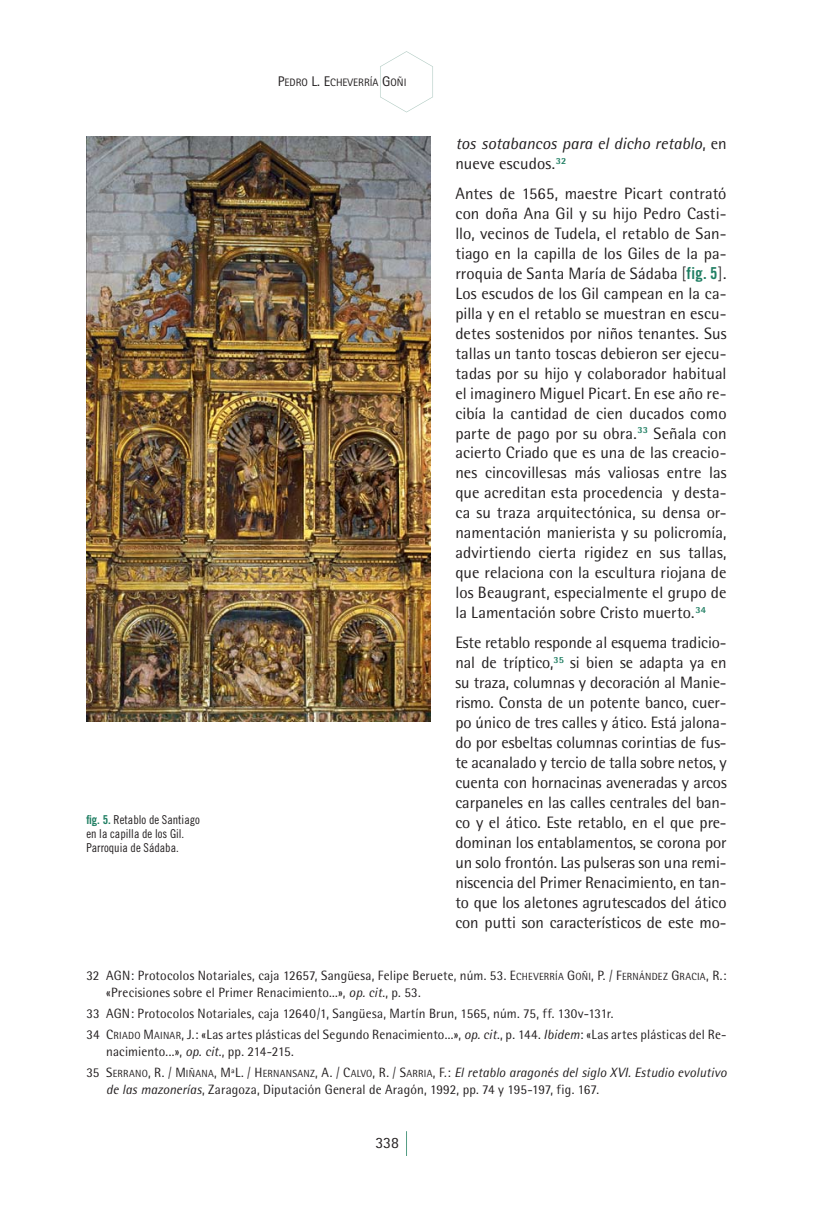
<style>
.page{position:relative;width:818px;height:1230px;background:#fff}
.page>*{position:absolute;margin:0;border:0;box-sizing:border-box;transform-origin:0 0}
.t1{font:16.45px/19.9px "Rotis Semi Sans";letter-spacing:-.005em;color:#231f20;text-align:justify}
.t2{font:italic 16.45px/20.5px "Rotis Semi Sans";color:#231f20}
.t3{font:15.75px "Rotis Sans Serif";color:#231f20}
.t4{font:13.47px/17px "Rotis Semi Sans";letter-spacing:.01em;color:#231f20}
.t5{font:italic 13.47px/21px "Rotis Semi Sans";letter-spacing:.01em;color:#231f20}
.t6{font:12.25px/14px "Trade Gothic Cond Eighteen";color:#231f20}
.t7{font:10.85px "Rotis Sans Serif";color:#231f20}
.s1{font-size:14px}
.s2{font-style:normal}
.s3{font-weight:300}
.s4{font-family:"Trade Gothic Bold Cond Twenty";color:#1f7e62}
.s5{font-style:inherit}
.s6{font-size:10.33px}
.s7{font-style:italic}
.s8{font-style:normal;font-size:10.33px}
.s9{font-weight:300;font-style:normal}
</style>
<div class="page">
<svg style="left:380px;top:51px;width:53px;height:61px"></svg>
<svg style="left:406px;top:1131px;width:1px;height:24px"></svg>
<img style="left:86px;top:136px;width:344px;height:585px">
<p class="t7" style="left:278px;top:79px;width:130px"><span class="s1">P</span>EDRO <span class="s1">L. E</span>CHEVERRÍA <span class="s1">G</span>OÑI</p>
<p class="t2" style="left:455px;top:134px;width:273px">tos sotabancos para el dicho retablo<span class="s2">, en nueve escudos.</span><sup>32</sup></p>
<p class="t1" style="left:455px;top:185px;width:273px">Antes de 1565, maestre Picart contrató con doña Ana Gil y su hijo Pedro Casti&shy;llo, vecinos de Tudela, el retablo de San&shy;tiago en la capilla de los Giles de la pa&shy;rroquia de Santa María de Sádaba <span class="s3">[</span><span class="s4">fig. 5</span><span class="s3">]</span>.<br>Los escudos de los Gil campean en la ca&shy;pilla y en el retablo se muestran en escu&shy;detes sostenidos por niños tenantes. Sus tallas un tanto toscas debieron ser ejecu&shy;tadas por su hijo y colaborador habitual el imaginero Miguel Picart. En ese año re&shy;cibía la cantidad de cien ducados como parte de pago por su obra.<sup>33</sup> Señala con acierto Criado que es una de las creacio&shy;nes cincovillesas más valiosas entre las que acreditan esta procedencia y desta&shy;ca su traza arquitectónica, su densa or&shy;namentación manierista y su policromía, advirtiendo cierta rigidez en sus tallas, que relaciona con la escultura riojana de los Beaugrant, especialmente el grupo de la Lamentación sobre Cristo muerto.<sup>34</sup></p>
<p class="t1" style="left:455px;top:634px;width:273px">Este retablo responde al esquema tradicio&shy;nal de tríptico,<sup>35</sup> si bien se adapta ya en su traza, columnas y decoración al Manie&shy;rismo. Consta de un potente banco, cuer&shy;po único de tres calles y ático. Está jalona&shy;do por esbeltas columnas corintias de fus&shy;te acanalado y tercio de talla sobre netos, y cuenta con hornacinas aveneradas y arcos carpaneles en las calles centrales del ban&shy;co y el ático. Este retablo, en el que pre&shy;dominan los entablamentos, se corona por un solo frontón. Las pulseras son una remi&shy;niscencia del Primer Renacimiento, en tan&shy;to que los aletones agrutescados del ático con putti son característicos de este mo-</p>
<p class="t4" style="left:106px;top:968px;width:622px;text-indent:-20px">32 AGN: Protocolos Notariales, caja 12657, Sangüesa, Felipe Beruete, núm. 53. <span class="s5">E</span><span class="s6">CHEVERRÍA</span> <span class="s5">G</span><span class="s6">OÑI</span><span class="s5">, P.</span> <span class="s3">/</span> <span class="s5">F</span><span class="s6">ERNÁNDEZ</span> <span class="s5">G</span><span class="s6">RACIA</span><span class="s5">, R</span>.: «Precisiones sobre el Primer Renacimiento...», <span class="s7">op. cit</span>., p. 53.</p>
<p class="t4" style="left:86px;top:1004px;width:641px;line-height:21px">33 AGN: Protocolos Notariales, caja 12640<span class="s3">/</span>1, Sangüesa, Martín Brun, 1565, núm. 75, ff. 130v-131r.<br>34 <span class="s5">C</span><span class="s6">RIADO</span> <span class="s5">M</span><span class="s6">AINAR</span><span class="s5">, J</span>.: «Las artes plásticas del Segundo Renacimiento...», <span class="s7">op. cit</span>., p. 144. <span class="s7">Ibidem</span>: «Las artes plásticas del Re-</p>
<p class="t5" style="left:86px;top:1042px;width:641px;text-indent:20px"><span class="s2">nacimiento...»,</span> op. cit<span class="s2">., pp. 214-215.<br>35</span> <span class="s2">S</span><span class="s8">ERRANO</span><span class="s2">, R.</span> <span class="s9">/</span> <span class="s2">M</span><span class="s8">IÑANA</span><span class="s2">, MªL.</span> <span class="s9">/</span> <span class="s2">H</span><span class="s8">ERNANSANZ</span><span class="s2">, A.</span> <span class="s9">/</span> <span class="s2">C</span><span class="s8">ALVO</span><span class="s2">, R.</span> <span class="s9">/</span> <span class="s2">S</span><span class="s8">ARRIA</span><span class="s2">, F</span><span class="s2">.:</span> El retablo aragonés del siglo XVI. Estudio evolutivo</p>
<p class="t4" style="left:106px;top:1082px;width:494px"><span class="s7">de las mazonerías</span>, Zaragoza, Diputación General de Aragón, 1992, pp. 74 y 195-197, fig. 167.</p>
<p class="t6" style="left:86px;top:813px;width:115px"><span class="s4">fig. 5.</span> Retablo de Santiago en la capilla de los Gil.<br>Parroquia de Sádaba.</p>
<p class="t3" style="left:375px;top:1137px;width:25px">338</p>
</div>
